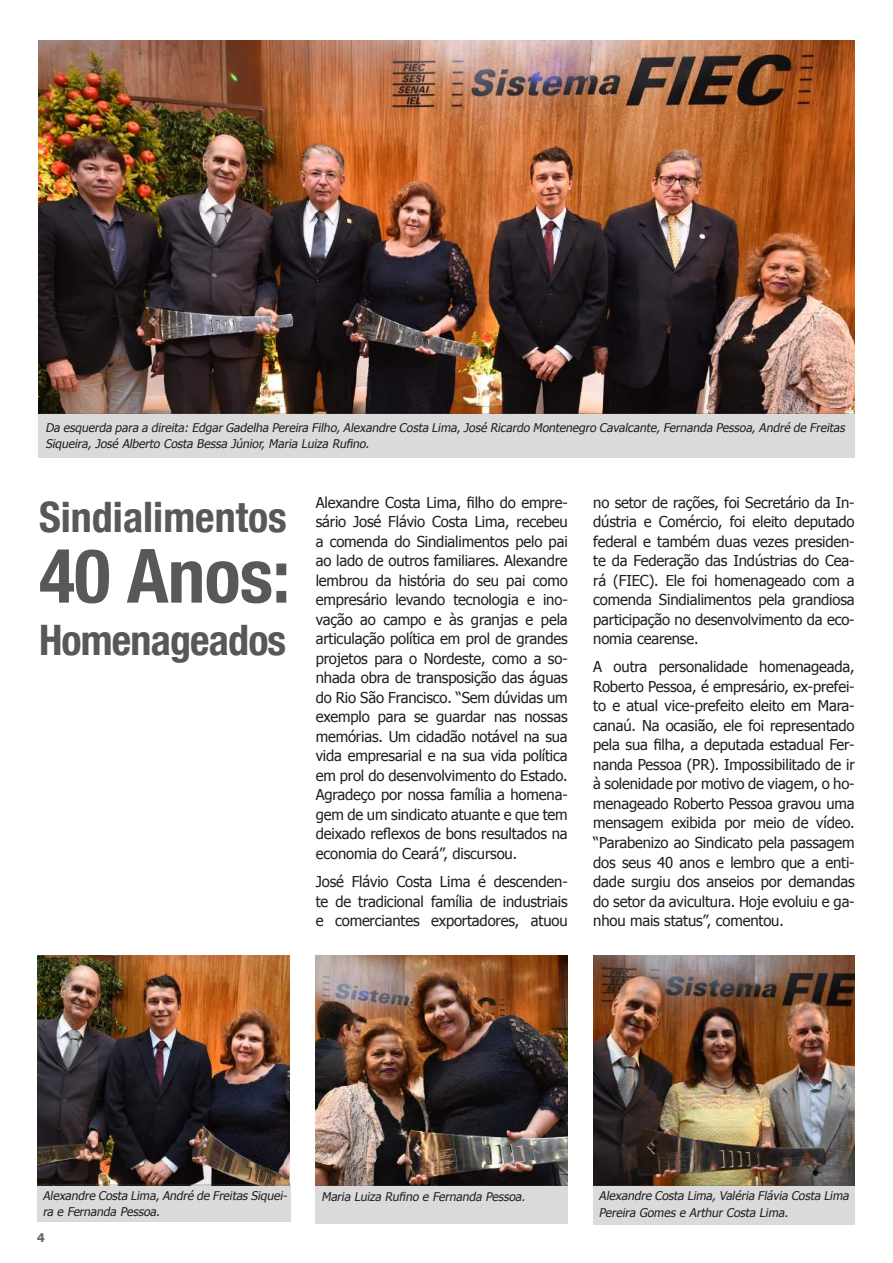
<style>
.page{position:relative;width:893px;height:1263px;background:#fff}
.page>*{position:absolute;margin:0;border:0;box-sizing:border-box;transform-origin:0 0}
.t1{font:700 condensed 75px "Helvetica Neue";letter-spacing:-.01em;color:#57585a}
.t2{font:700 condensed 42px "Helvetica Neue";color:#57585a}
.t3{font:700 condensed 42px "Helvetica Neue LT Com";letter-spacing:-.02em;color:#57585a}
.t4{font:15px/19.5px "Tahoma";letter-spacing:-.01em;color:#231f20;text-align:justify}
.t5{font:italic 12px/16.5px "Tahoma";color:#231f20}
.t6{font:700 12px "Tahoma";color:#646464}
</style>
<div class="page">
<img style="left:37px;top:956px;width:252px;height:228px">
<img style="left:38px;top:40px;width:816px;height:374px">
<img style="left:316px;top:956px;width:252px;height:229px">
<img style="left:594px;top:956px;width:261px;height:229px">
<div style="left:38px;top:414px;width:816px;height:44px;background:#dadada"></div>
<div style="left:593px;top:1185px;width:261px;height:40px;background:#dadada"></div>
<div style="left:316px;top:1185px;width:252px;height:39px;background:#dadada"></div>
<div style="left:37px;top:1184px;width:253px;height:38px;background:#dadada"></div>
<p class="t5" style="left:45px;top:418px;width:803px">Da esquerda para a direita:EdgarGadelha Pereira Filho,Alexandre Costa Lima,José Ricardo Montenegro Cavalcante,Fernanda Pessoa,André de Freitas<br>Siqueira, José Alberto Costa Bessa Júnior, Maria Luiza Rufino.</p>
<h2 class="t2" style="left:39px;top:492px;width:249px">Sindialimentos</h2>
<h1 class="t1" style="left:39px;top:530px;width:253px">40 Anos:</h1>
<h2 class="t3" style="left:39px;top:615px;width:249px">Homenageados</h2>
<p class="t4" style="left:316px;top:492px;width:254px">Alexandre Costa Lima, filho do empre&shy;sário José Flávio Costa Lima, recebeu a comenda do Sindialimentos pelo pai ao lado de outros familiares. Alexandre lembrou da história do seu pai como empresário levando tecnologia e ino&shy;vação ao campo e às granjas e pela articulação política em prol de grandes projetos para o Nordeste, como a so&shy;nhada obra de transposição das águas do Rio São Francisco. “Sem dúvidas um exemplo para se guardar nas nossas memórias. Um cidadão notável na sua vida empresarial e na sua vida política em prol do desenvolvimento do Estado.<br>Agradeço por nossa família a homena&shy;gem de um sindicato atuante e que tem deixado reflexos de bons resultados na economia do Ceará”, discursou.</p>
<p class="t4" style="left:316px;top:871px;width:253px">José Flávio Costa Lima é descenden&shy;te de tradicional família de industriais e comerciantes exportadores, atuou</p>
<p class="t4" style="left:593px;top:492px;width:263px">no setor de rações, foi Secretário da In&shy;dústria e Comércio, foi eleito deputado federal e também duas vezes presiden&shy;te da Federação das Indústrias do Cea&shy;rá (FIEC). Ele foi homenageado com a comenda Sindialimentos pela grandiosa participação no desenvolvimento da eco&shy;nomia cearense.</p>
<p class="t4" style="left:593px;top:657px;width:263px">A outra personalidade homenageada, Roberto Pessoa, é empresário, ex-prefei&shy;to e atual vice-prefeito eleito em Mara&shy;canaú. Na ocasião, ele foi representado pela sua filha, a deputada estadual Fer&shy;nanda Pessoa (PR). Impossibilitado de ir à solenidade por motivo de viagem, o ho&shy;menageado Roberto Pessoa gravou uma mensagem exibida por meio de vídeo. “Parabenizo ao Sindicato pela passagem dos seus 40 anos e lembro que a enti&shy;dade surgiu dos anseios por demandas do setor da avicultura. Hoje evoluiu e ga&shy;nhou mais status”, comentou.</p>
<p class="t5" style="left:43px;top:1186px;width:248px">Alexandre Costa Lima,André de Freitas Siquei-</p>
<p class="t5" style="left:321px;top:1188px;width:208px">Maria Luiza Rufino e Fernanda Pessoa.</p>
<p class="t5" style="left:43px;top:1203px;width:121px">ra e Fernanda Pessoa.</p>
<p class="t6" style="left:37px;top:1229px;width:9px">4</p>
<p class="t5" style="left:599px;top:1187px;width:254px">Alexandre Costa Lima,Valéria Flávia Costa Lima<br>Pereira Gomes e Arthur Costa Lima.</p>
</div>
